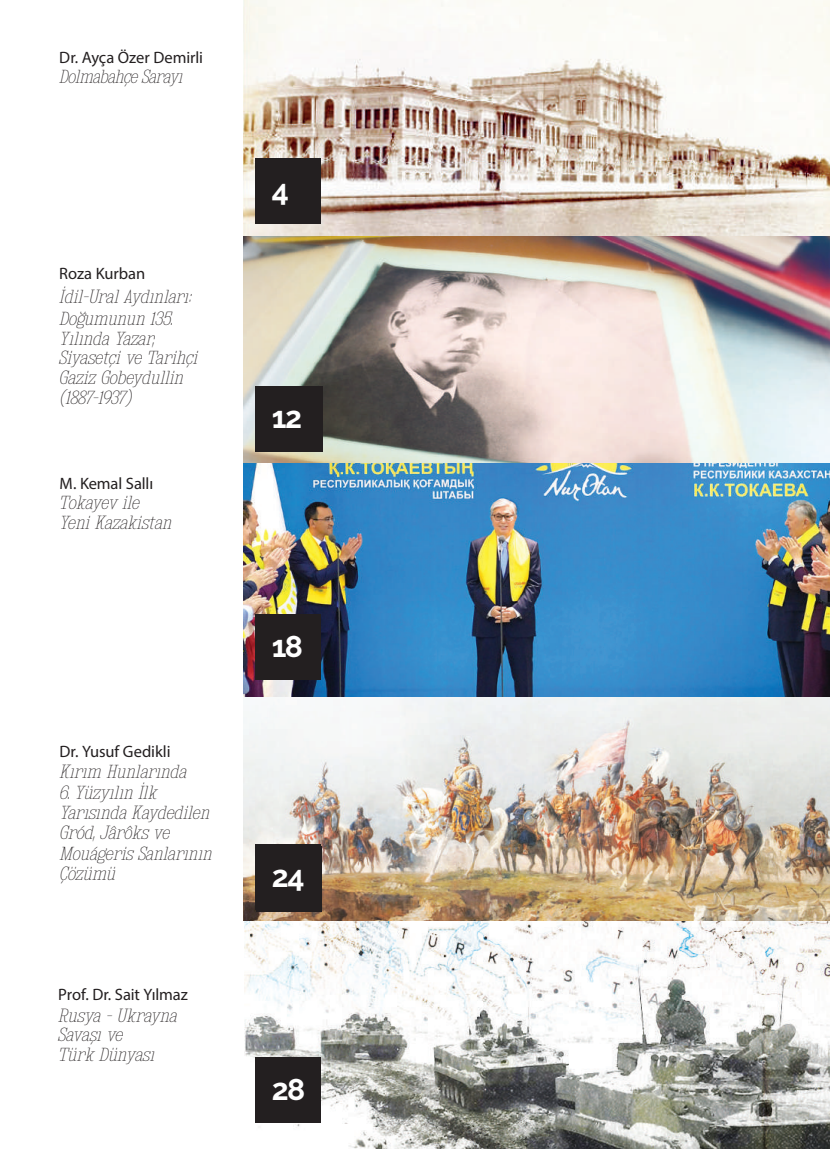
<style>
.page{position:relative;width:830px;height:1149px;background:#fff}
.page>*{position:absolute;margin:0;border:0;box-sizing:border-box;transform-origin:0 0}
.t1{font:700 30px "Raleway";letter-spacing:-.055em;color:#fff}
.t2{font:italic 16.5px/19.8px "Kingsbridge Sc Ul";color:#231f20}
.t3{font:16.5px "Myriad Pro";letter-spacing:-.005em;color:#231f20}
.t4{font:italic 16.5px "Kingsbridge Sc Ul";letter-spacing:-.02em;color:#231f20;scale:.96 1}
</style>
<div class="page">
<img style="left:243px;top:696px;width:586px;height:225px">
<img style="left:243px;top:0;width:586px;height:696px">
<div style="left:255px;top:158px;width:66px;height:66px;background:#231f20"></div>
<div style="left:256px;top:386px;width:66px;height:66px;background:#231f20"></div>
<div style="left:256px;top:845px;width:66px;height:66px;background:#231f20"></div>
<img style="left:244px;top:921px;width:585px;height:227px">
<div style="left:255px;top:385px;width:66px;height:66px;background:#231f20"></div>
<div style="left:255px;top:843px;width:66px;height:66px;background:#231f20"></div>
<div style="left:255px;top:1056px;width:66px;height:66px;background:#231f20"></div>
<div style="left:255px;top:614px;width:66px;height:66px;background:#231f20"></div>
<p class="t3" style="left:59px;top:47px;width:145px">Dr. Ayça Özer Demirli</p>
<p class="t4" style="left:59px;top:66px;width:130px">Dolmabahçe Sarayı</p>
<p class="t3" style="left:59px;top:263px;width:87px">Roza Kurban</p>
<p class="t2" style="left:59px;top:285px;width:133px;line-height:21.9px">İdil-Ural Aydınları:<br>Doğumunun 135.</p>
<p class="t2" style="left:59px;top:328px;width:140px">Yılında Yazar,<br>Siyasetçi ve Tarihçi<br>Gaziz Gobeydullin (1887-1937)</p>
<p class="t3" style="left:59px;top:473px;width:95px">M. Kemal Sallı</p>
<p class="t2" style="left:59px;top:492px;width:114px">Tokayev ile<br>Yeni Kazakistan</p>
<p class="t3" style="left:59px;top:741px;width:112px">Dr. Yusuf Gedikli</p>
<p class="t2" style="left:59px;top:761px;width:129px">Kırım Hunlarında</p>
<p class="t2" style="left:59px;top:781px;width:154px;line-height:20.2px">6. Yüzyılın İlk<br>Yarısında Kaydedilen<br>Gród, Jârôks ve<br>Mouágeris Sanlarının<br>Çözümü</p>
<p class="t3" style="left:58px;top:983px;width:131px">Prof. Dr. Sait Yılmaz</p>
<p class="t2" style="left:58px;top:1004px;width:120px">Rusya - Ukrayna<br>Savaşı ve<br>Türk Dünyası</p>
<h1 class="t1" style="left:272px;top:173px;width:19px">4</h1>
<h1 class="t1" style="left:273px;top:401px;width:33px">10</h1>
<h1 class="t1" style="left:272px;top:400px;width:32px">12</h1>
<h1 class="t1" style="left:272px;top:629px;width:33px">18</h1>
<h1 class="t1" style="left:272px;top:858px;width:34px">24</h1>
<h1 class="t1" style="left:273px;top:860px;width:35px">10</h1>
<h1 class="t1" style="left:272px;top:1071px;width:35px">28</h1>
</div>
